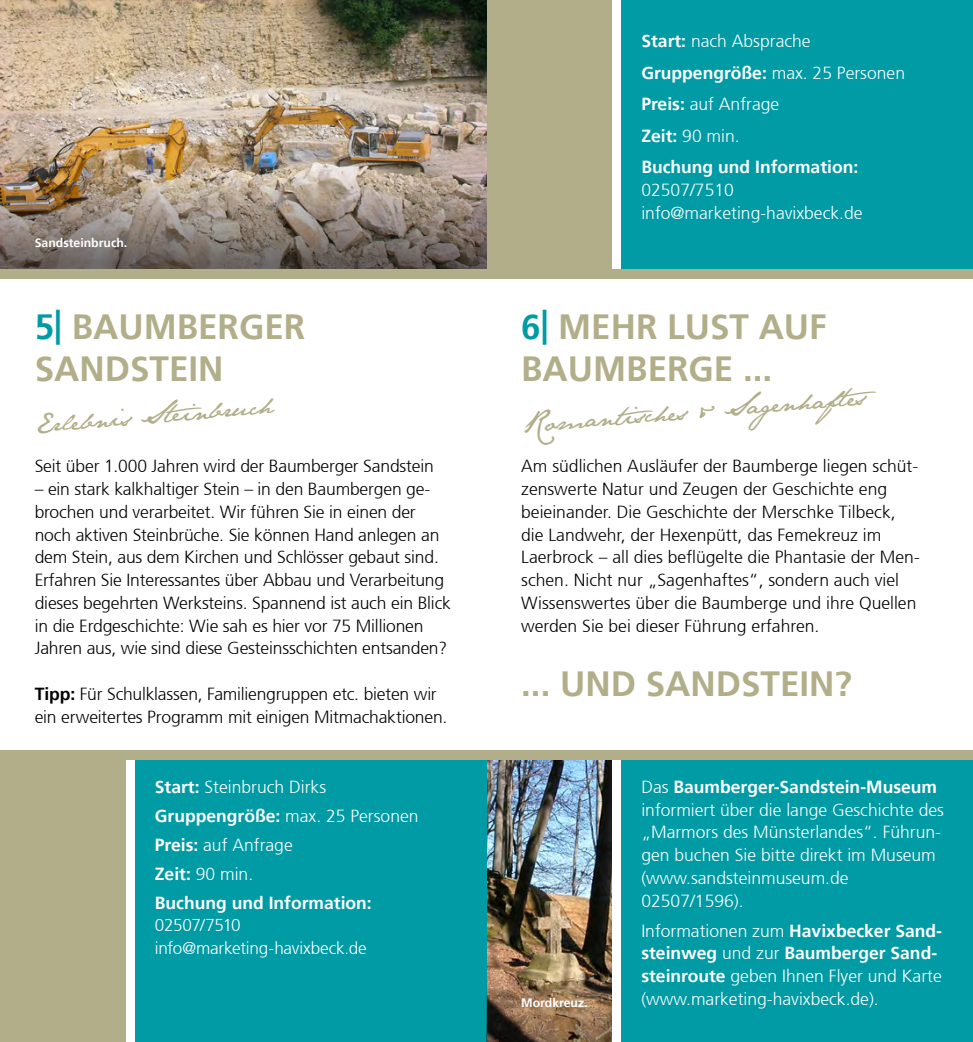
<style>
.page{position:relative;width:973px;height:1042px;background:#fff}
.page>*{position:absolute;margin:0;border:0;box-sizing:border-box;transform-origin:0 0}
.t1{font:700 35px/42px "Frutiger 65";color:#b1ae89}
.t2{font:24.5px "Jane Austen";color:#b1ae89}
.t3{font:300 17.5px/22.8px "Frutiger 45";letter-spacing:-.01em;color:#000}
.t4{font:300 17.5px/22.8px "Frutiger 45";color:#fff}
.t5{font:700 17.5px "Frutiger 65";color:#fff}
.t6{font:300 17.15px/22.8px "Frutiger 45";letter-spacing:-.015em;color:#fff}
.t7{font:700 12.25px "Frutiger 65";color:#fff}
.s1{color:#009ba4}
.s2{font-family:"Frutiger 65";font-weight:700}
.s3{font-family:"Frutiger 45";font-weight:300}
</style>
<div class="page">
<div style="left:486px;top:0;width:125px;height:278px;background:#b1ae89"></div>
<img style="left:486px;top:760px;width:125px;height:173px">
<div style="left:621px;top:753px;width:351px;height:289px;background:#009ba4"></div>
<div style="left:621px;top:0;width:351px;height:273px;background:#009ba4"></div>
<div style="left:135px;top:760px;width:351px;height:282px;background:#009ba4"></div>
<div style="left:0;top:268px;width:972px;height:10px;background:#b1ae89"></div>
<img style="left:0;top:0;width:486px;height:135px">
<div style="left:0;top:750px;width:125px;height:292px;background:#b1ae89"></div>
<div style="left:0;top:750px;width:972px;height:10px;background:#b1ae89"></div>
<img style="left:0;top:135px;width:486px;height:133px">
<img style="left:486px;top:933px;width:125px;height:109px">
<p class="t7" style="left:35px;top:236px;width:94px">Sandsteinbruch.</p>
<h1 class="t1" style="left:35px;top:306px;width:272px"><span class="s1">5|</span> BAUMBERGER<br>SANDSTEIN</h1>
<h2 class="t2" style="left:34px;top:410px;width:240px;rotate:-5deg">Erlebnis Steinbruch</h2>
<p class="t3" style="left:35px;top:455px;width:400px">Seit über 1.000 Jahren wird der Baumberger Sandstein</p>
<p class="t3" style="left:35px;top:478px;width:417px">– ein stark kalkhaltiger Stein – in den Baumbergen ge&shy;brochen und verarbeitet. Wir führen Sie in einen der noch aktiven Steinbrüche. Sie können Hand anlegen an dem Stein, aus dem Kirchen und Schlösser gebaut sind.<br>Erfahren Sie Interessantes über Abbau und Verarbeitung dieses begehrten Werksteins. Spannend ist auch ein Blick in die Erdgeschichte: Wie sah es hier vor 75 Millionen Jahren aus, wie sind diese Gesteinsschichten entsanden?</p>
<p class="t3" style="left:35px;top:683px;width:414px"><span class="s2">Tipp:</span> Für Schulklassen, Familiengruppen etc. bieten wir ein erweitertes Programm mit einigen Mitmachaktionen.</p>
<p class="t4" style="left:155px;top:773px;width:265px;line-height:28.9px"><span class="s2">Start:</span> Steinbruch Dirks<br><span class="s2">Gruppengröße:</span> max. 25 Personen<br><span class="s2">Preis:</span> auf Anfrage<br><span class="s2">Zeit:</span> 90 min.</p>
<p class="t5" style="left:155px;top:892px;width:218px">Buchung und Information:</p>
<p class="t6" style="left:155px;top:914px;width:213px">02507/7510 info@marketing-havixbeck.de</p>
<p class="t4" style="left:641px;top:26px;width:265px;line-height:31.5px"><span class="s2">Start:</span> nach Absprache<br><span class="s2">Gruppengröße:</span> max. 25 Personen<br><span class="s2">Preis:</span> auf Anfrage<br><span class="s2">Zeit:</span> 90 min.</p>
<p class="t5" style="left:641px;top:157px;width:218px">Buchung und Information:</p>
<p class="t4" style="left:641px;top:179px;width:223px">02507/7510 info@marketing-havixbeck.de</p>
<h1 class="t1" style="left:521px;top:306px;width:307px"><span class="s1">6|</span> MEHR LUST AUF<br>BAUMBERGE ...</h1>
<h2 class="t2" style="left:520px;top:411px;width:346px;rotate:-5deg">Romantisches &amp; Sagenhaftes</h2>
<p class="t3" style="left:521px;top:455px;width:400px">Am südlichen Ausläufer der Baumberge liegen schüt&shy;zenswerte Natur und Zeugen der Geschichte eng beieinander. Die Geschichte der Merschke Tilbeck, die Landwehr, der Hexenpütt, das Femekreuz im Laerbrock – all dies beflügelte die Phantasie der Men&shy;schen. Nicht nur „Sagenhaftes“, sondern auch viel Wissenswertes über die Baumberge und ihre Quellen werden Sie bei dieser Führung erfahren.</p>
<h1 class="t1" style="left:521px;top:663px;width:332px">... UND SANDSTEIN?</h1>
<p class="t7" style="left:521px;top:995px;width:68px">Mordkreuz.</p>
<p class="t5" style="left:641px;top:776px;width:297px"><span class="s3">Das</span> Baumberger-Sandstein-Museum</p>
<p class="t4" style="left:641px;top:798px;width:304px">informiert über die lange Geschichte des „Marmors des Münsterlandes“. Führun&shy;gen buchen Sie bitte direkt im Museum (www.sandsteinmuseum.de<br>02507/1596).</p>
<p class="t4" style="left:641px;top:919px;width:302px">Informationen zum <span class="s2">Havixbecker Sand-</span></p>
<p class="t5" style="left:641px;top:943px;width:297px">steinweg <span class="s3">und zur</span> Baumberger Sand-</p>
<p class="t4" style="left:641px;top:965px;width:302px"><span class="s2">steinroute</span> geben Ihnen Flyer und Karte (www.marketing-havixbeck.de).</p>
</div>
